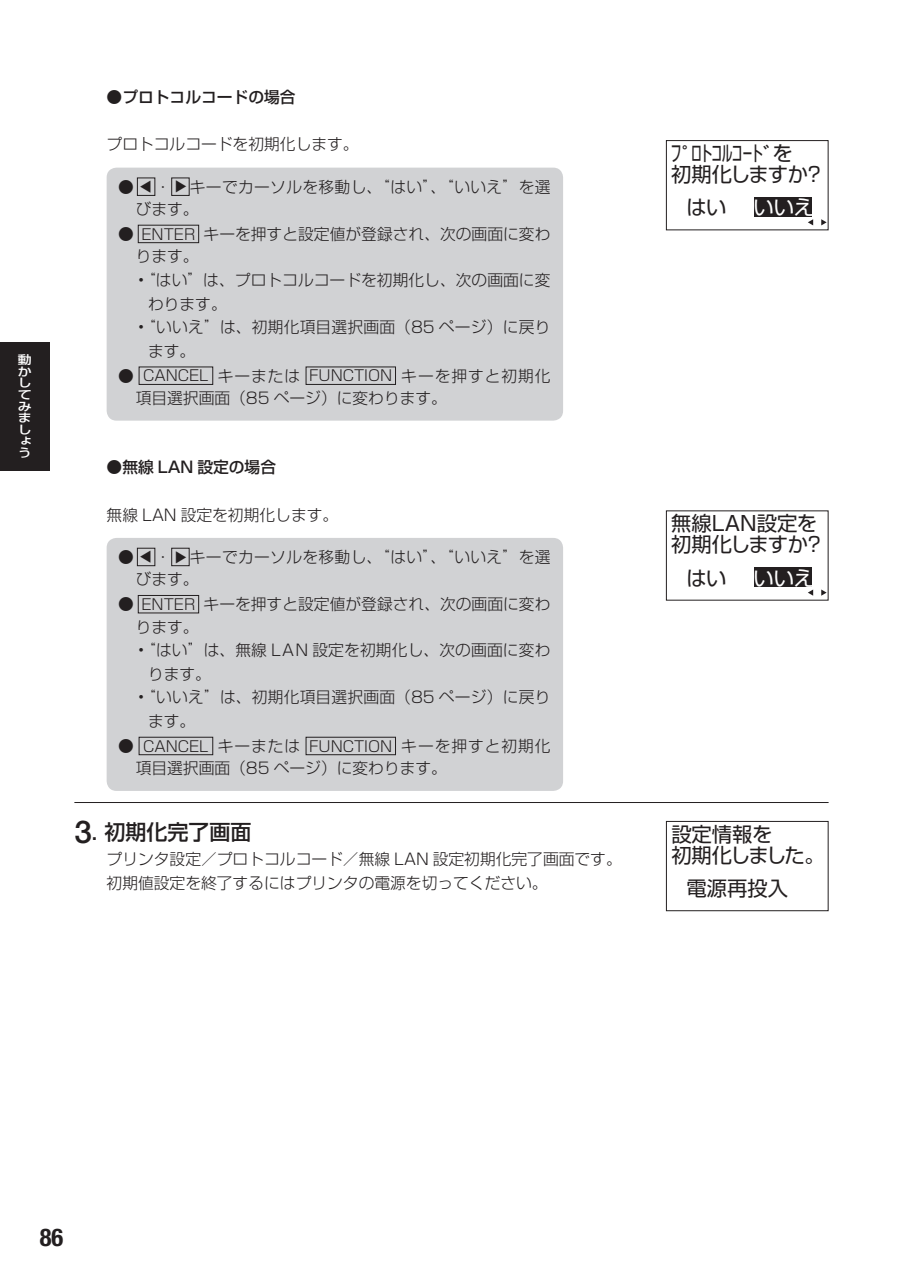
<style>
.page{position:relative;width:903px;height:1275px;background:#fff}
.page>*{position:absolute;margin:0;border:0;box-sizing:border-box;transform-origin:0 0}
.t1{font:700 condensed 24.5px "Helvetica Neue LT Pro";color:#231f20}
.t2{font:21px "Shin Go Pro Medium 90 msp RKSJ H";color:#231f20}
.t3{font:20.3px/21px "Shin Go Pro Regular 90 msp RKSJ H";color:#231f20}
.t4{font:20.3px "Shin Go Pro Regular 90 msp RKSJ H";letter-spacing:-.01em;color:#fff}
.t5{font:16.62px "Shin Go Pro Medium 90 msp RKSJ H";color:#231f20;scale:.8 1}
.t6{font:15.75px/22.4px "Shin Go Pro Light 90 msp RKSJ H";color:#231f20}
.t7{font:15.75px/22.4px "Shin Go Pro Light 90 msp RKSJ H";letter-spacing:.02em;color:#231f20}
.t8{font:15.75px "Shin Go Pro Medium 90 msp RKSJ H";color:#231f20}
.t9{font:11.55px/11.5px "Shin Go Pro Medium 90 msp RKSJ H";color:#fff;text-align:justify;scale:1.2 1}
.s1{font-size:14.88px}
.s2{font-family:"Helvetica Neue LT Pro";font-weight:500;font-size:31.5px}
</style>
<div class="page">
<div style="left:0;top:342px;width:50px;height:129px;background:#231f20"></div>
<hr style="left:74px;top:802px;width:754px;height:1px;background:#231f20">
<div style="left:107px;top:168px;width:456px;height:253px;background:#d1d2d4;border-radius:10px"></div>
<div style="left:137px;top:178px;width:18px;height:18px;border:1px solid #231f20"></div>
<div style="left:171px;top:178px;width:19px;height:18px;border:1px solid #231f20"></div>
<div style="left:138px;top:225px;width:61px;height:18px;border:1px solid #231f20"></div>
<div style="left:139px;top:367px;width:74px;height:18px;border:1px solid #231f20"></div>
<div style="left:306px;top:367px;width:90px;height:18px;border:1px solid #231f20"></div>
<div style="left:107px;top:538px;width:456px;height:253px;background:#d1d2d4;border-radius:10px"></div>
<div style="left:137px;top:548px;width:18px;height:18px;border:1px solid #231f20"></div>
<div style="left:171px;top:548px;width:19px;height:18px;border:1px solid #231f20"></div>
<div style="left:138px;top:595px;width:61px;height:18px;border:1px solid #231f20"></div>
<div style="left:139px;top:737px;width:74px;height:18px;border:1px solid #231f20"></div>
<div style="left:306px;top:737px;width:90px;height:18px;border:1px solid #231f20"></div>
<div style="left:666px;top:821px;width:162px;height:90px;border:1px solid #231f20"></div>
<div style="left:754px;top:197px;width:57px;height:20px;background:#231f20"></div>
<div style="left:666px;top:140px;width:162px;height:90px;border:1px solid #231f20"></div>
<svg style="left:821px;top:219px;width:5px;height:6px"></svg>
<svg style="left:808px;top:219px;width:5px;height:6px"></svg>
<div style="left:754px;top:567px;width:57px;height:20px;background:#231f20"></div>
<svg style="left:821px;top:589px;width:5px;height:7px"></svg>
<svg style="left:808px;top:589px;width:5px;height:7px"></svg>
<p class="t9" style="left:18px;top:355px;width:13px">動かしてみましょう</p>
<p class="t8" style="left:107px;top:91px;width:190px">●プロトコルコードの場合</p>
<p class="t6" style="left:107px;top:135px;width:253px">プロトコルコードを初期化します。</p>
<p class="t6" style="left:118px;top:178px;width:17px">●</p>
<p class="t5" style="left:152px;top:180px;width:18px;rotate:90deg">▼</p>
<p class="t6" style="left:155px;top:178px;width:17px">・</p>
<p class="t5" style="left:174px;top:193px;width:18px;rotate:-90deg">▼</p>
<p class="t7" style="left:136px;top:178px;width:416px;text-indent:54px">キーでカーソルを移動し、“はい”、“いいえ”を選びます。</p>
<p class="t6" style="left:118px;top:225px;width:434px">● <span class="s1">ENTER</span> キーを押すと設定値が登録され、次の画面に変わ</p>
<p class="t6" style="left:136px;top:247px;width:64px">ります。</p>
<p class="t6" style="left:118px;top:271px;width:434px">　 • “はい”は、プロトコルコードを初期化し、次の画面に変</p>
<p class="t6" style="left:148px;top:295px;width:80px">わります。</p>
<p class="t6" style="left:118px;top:318px;width:434px">　 • “いいえ”は、初期化項目選択画面（85 ページ）に戻り</p>
<p class="t6" style="left:148px;top:342px;width:49px">ます。</p>
<p class="t6" style="left:136px;top:367px;width:416px;text-indent:-17px">● <span class="s1">CANCEL</span> キーまたは <span class="s1">FUNCTION</span> キーを押すと初期化項目選択画面（85 ページ）に変わります。</p>
<p class="t8" style="left:107px;top:462px;width:171px">●無線 LAN 設定の場合</p>
<p class="t6" style="left:107px;top:506px;width:233px">無線 LAN 設定を初期化します。</p>
<p class="t6" style="left:118px;top:548px;width:17px">●</p>
<p class="t5" style="left:152px;top:550px;width:18px;rotate:90deg">▼</p>
<p class="t6" style="left:155px;top:548px;width:17px">・</p>
<p class="t5" style="left:174px;top:564px;width:18px;rotate:-90deg">▼</p>
<p class="t7" style="left:136px;top:548px;width:416px;text-indent:54px">キーでカーソルを移動し、“はい”、“いいえ”を選びます。</p>
<p class="t6" style="left:118px;top:595px;width:434px">● <span class="s1">ENTER</span> キーを押すと設定値が登録され、次の画面に変わ</p>
<p class="t6" style="left:136px;top:618px;width:64px">ります。</p>
<p class="t6" style="left:118px;top:641px;width:434px">　 • “はい”は、無線 LAN 設定を初期化し、次の画面に変わ</p>
<p class="t6" style="left:148px;top:665px;width:64px">ります。</p>
<p class="t6" style="left:118px;top:688px;width:434px">　 • “いいえ”は、初期化項目選択画面（85 ページ）に戻り</p>
<p class="t6" style="left:148px;top:712px;width:49px">ます。</p>
<p class="t6" style="left:136px;top:737px;width:416px;text-indent:-17px">● <span class="s1">CANCEL</span> キーまたは <span class="s1">FUNCTION</span> キーを押すと初期化項目選択画面（85 ページ）に変わります。</p>
<p class="t3" style="left:671px;top:145px;width:155px">ﾌﾟﾛﾄｺﾙｺｰﾄﾞを<br>初期化しますか？</p>
<p class="t3" style="left:686px;top:200px;width:42px">はい</p>
<p class="t4" style="left:753px;top:200px;width:62px">いいえ</p>
<p class="t3" style="left:671px;top:516px;width:155px">無線LAN設定を初期化しますか？</p>
<p class="t3" style="left:686px;top:570px;width:42px">はい</p>
<p class="t4" style="left:753px;top:570px;width:62px">いいえ</p>
<h2 class="t2" style="left:74px;top:824px;width:178px"><span class="s2">3</span>. 初期化完了画面</h2>
<p class="t3" style="left:671px;top:826px;width:155px">設定情報を<br>初期化しました。</p>
<p class="t3" style="left:686px;top:881px;width:103px">電源再投入</p>
<p class="t6" style="left:107px;top:849px;width:517px;line-height:23.6px">プリンタ設定／プロトコルコード／無線 LAN 設定初期化完了画面です。初期値設定を終了するにはプリンタの電源を切ってください。</p>
<h1 class="t1" style="left:40px;top:1223px;width:25px">86</h1>
</div>
